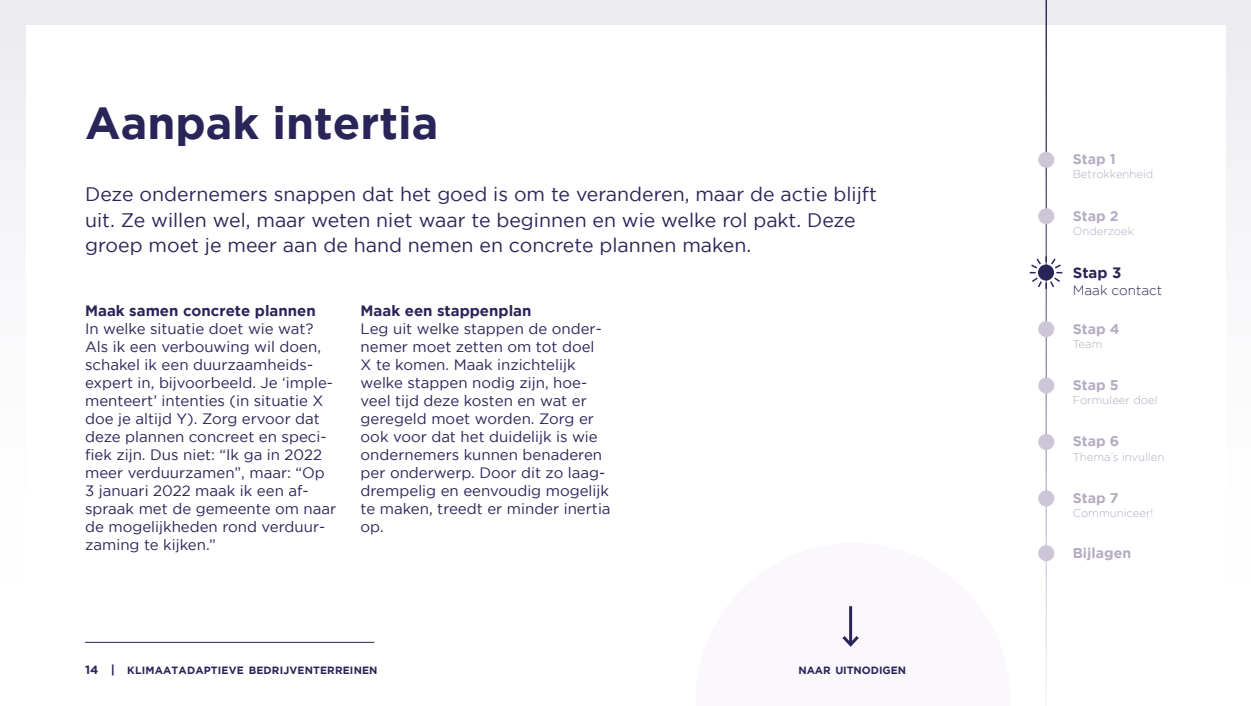
<style>
.page{position:relative;width:1251px;height:706px;background:#fff}
.page>*{position:absolute;margin:0;border:0;box-sizing:border-box;transform-origin:0 0}
.t1{font:700 45px "Gotham";color:#2a2559}
.t2{font:19.5px/25.5px "Gotham";color:#2a2559}
.t3{font:15px/18px "Gotham";color:#2a2559}
.t4{font:700 15px "Gotham";color:#2a2559}
.t5{font:700 14.1px "Gotham";color:#b5acc3}
.t6{font:300 13.5px "Gotham";color:#2a2559}
.t7{font:300 11.25px "Gotham";color:#b5acc3}
.t8{font:700 10.5px "Gotham";letter-spacing:.015em;color:#2a2559}
.s1{font-size:12px}
</style>
<div class="page">
<div style="left:0;top:0;width:1250px;height:706px;background:linear-gradient(to bottom,#eeedf1,#fff)"></div>
<div style="left:26px;top:26px;width:1199px;height:605px;background:#fff"></div>
<hr style="left:85px;top:642px;width:289px;height:1px;background:#2a2559">
<hr style="left:1045px;top:0;width:1px;height:706px;background:#fff">
<svg style="left:695px;top:606px;width:315px;height:100px"></svg>
<hr style="left:849px;top:606px;width:3px;height:38px;background:#2a2559">
<svg style="left:839px;top:633px;width:22px;height:16px"></svg>
<svg style="left:1029px;top:256px;width:33px;height:33px"></svg>
<div style="left:1037px;top:321px;width:17px;height:16px;background:#ccc6d7;border-radius:50%"></div>
<div style="left:1037px;top:377px;width:17px;height:16px;background:#ccc6d7;border-radius:50%"></div>
<div style="left:1037px;top:434px;width:17px;height:16px;background:#ccc6d7;border-radius:50%"></div>
<div style="left:1037px;top:490px;width:17px;height:16px;background:#ccc6d7;border-radius:50%"></div>
<div style="left:1037px;top:545px;width:17px;height:16px;background:#ccc6d7;border-radius:50%"></div>
<div style="left:1037px;top:152px;width:17px;height:16px;background:#ccc6d7;border-radius:50%"></div>
<div style="left:1037px;top:208px;width:17px;height:16px;background:#ccc6d7;border-radius:50%"></div>
<h1 class="t1" style="left:85px;top:97px;width:354px">Aanpak intertia</h1>
<h2 class="t2" style="left:85px;top:181px;width:793px">Deze ondernemers snappen dat het goed is om te veranderen, maar de actie blijft uit. Ze willen wel, maar weten niet waar te beginnen en wie welke rol pakt. Deze groep moet je meer aan de hand nemen en concrete plannen maken.</h2>
<p class="t4" style="left:85px;top:302px;width:232px">Maak samen concrete plannen</p>
<p class="t3" style="left:85px;top:319px;width:253px">In welke situatie doet wie wat?<br>Als ik een verbouwing wil doen, schakel ik een duurzaamheids&shy;expert in, bijvoorbeeld. Je ‘imple&shy;menteert’ intenties (in situatie X doe je altijd Y). Zorg ervoor dat deze plannen concreet en speci&shy;fiek zijn. Dus niet: “Ik ga in 2022 meer verduurzamen”, maar: “Op<br>3 januari 2022 maak ik een af&shy;spraak met de gemeente om naar de mogelijkheden rond verduur&shy;zaming te kijken.”</p>
<p class="t4" style="left:360px;top:302px;width:172px">Maak een stappenplan</p>
<p class="t3" style="left:360px;top:319px;width:251px">Leg uit welke stappen de onder&shy;nemer moet zetten om tot doel<br>X te komen. Maak inzichtelijk welke stappen nodig zijn, hoe&shy;veel tijd deze kosten en wat er geregeld moet worden. Zorg er ook voor dat het duidelijk is wie ondernemers kunnen benaderen per onderwerp. Door dit zo laag&shy;drempelig en eenvoudig mogelijk te maken, treedt er minder inertia op.</p>
<p class="t8" style="left:85px;top:664px;width:294px"><span class="s1">14 |</span> KLIMAATADAPTIEVE BEDRIJVENTERREINEN</p>
<p class="t8" style="left:798px;top:664px;width:109px">NAAR UITNODIGEN</p>
<p class="t5" style="left:1072px;top:151px;width:45px">Stap 1</p>
<p class="t7" style="left:1072px;top:168px;width:82px">Betrokkenheid</p>
<p class="t5" style="left:1072px;top:207px;width:47px">Stap 2</p>
<p class="t7" style="left:1072px;top:225px;width:63px">Onderzoek</p>
<p class="t4" style="left:1072px;top:264px;width:50px">Stap 3</p>
<p class="t6" style="left:1072px;top:283px;width:91px">Maak contact</p>
<p class="t5" style="left:1072px;top:320px;width:48px">Stap 4</p>
<p class="t7" style="left:1072px;top:337px;width:31px">Team</p>
<p class="t5" style="left:1072px;top:377px;width:48px">Stap 5</p>
<p class="t7" style="left:1072px;top:394px;width:86px">Formuleer doel</p>
<p class="t5" style="left:1072px;top:433px;width:48px">Stap 6</p>
<p class="t7" style="left:1072px;top:450px;width:93px">Thema’s invullen</p>
<p class="t5" style="left:1072px;top:490px;width:47px">Stap 7</p>
<p class="t7" style="left:1072px;top:507px;width:82px">Communiceer!</p>
<p class="t5" style="left:1072px;top:544px;width:60px">Bijlagen</p>
</div>
